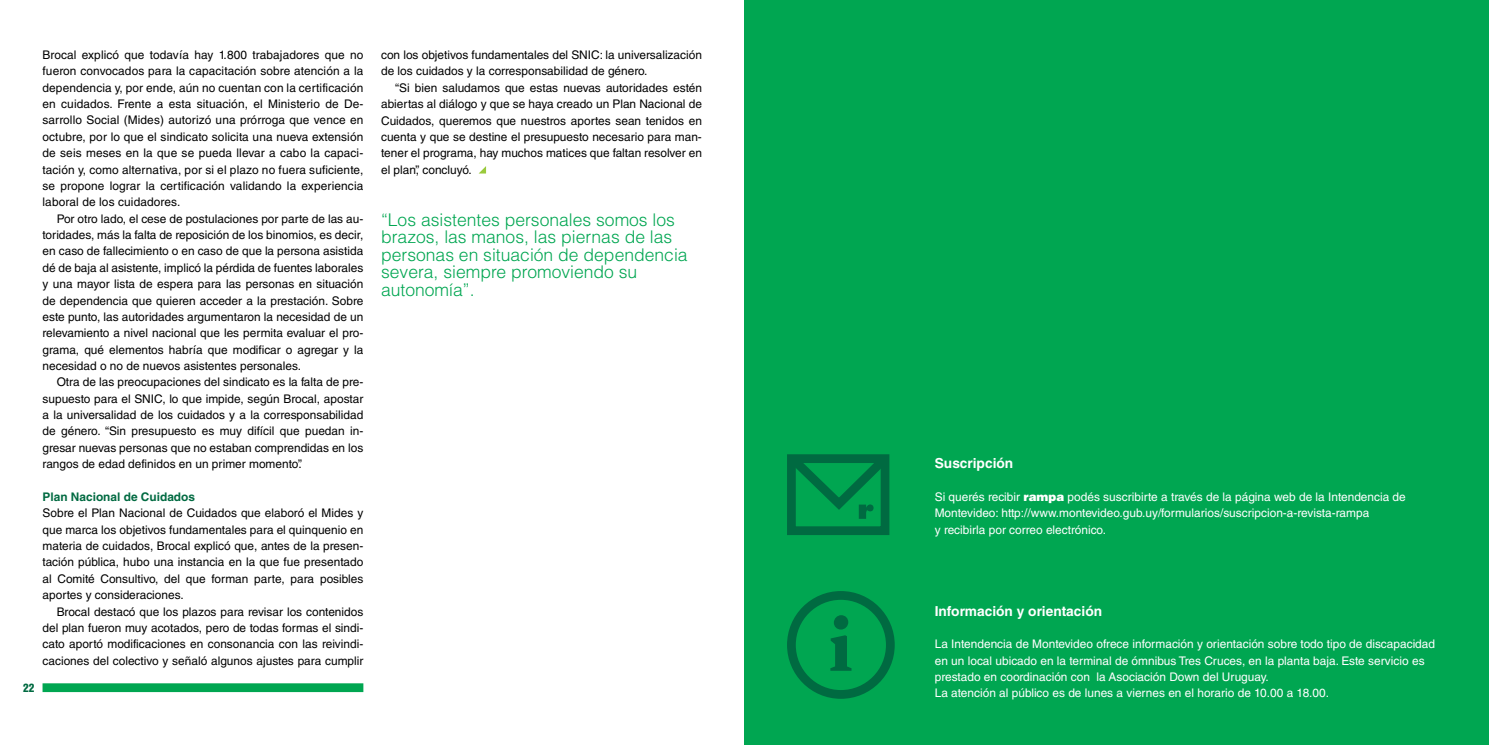
<style>
.page{position:relative;width:1489px;height:745px;background:#fff}
.page>*{position:absolute;margin:0;border:0;box-sizing:border-box;transform-origin:0 0}
.t1{font:300 17.5px/17.5px "Helvetica LT Std";color:#00a651}
.t2{font:700 13.75px "Helvetica LT Std";color:#fff}
.t3{font:11.88px/16.4px "Helvetica LT Std";color:#000;text-align:justify}
.t4{font:11.88px/16.4px "Helvetica LT Std";color:#fff}
.t5{font:700 11.88px "Helvetica LT Std";color:#006a41}
.t6{font:900 condensed 11.25px "Helvetica LT Std";color:#006a41}
.s1{font-weight:900}
</style>
<div class="page">
<div style="left:43px;top:682px;width:320px;height:9px;background:#00a651"></div>
<div style="left:744px;top:0;width:744px;height:744px;background:#00a651"></div>
<div style="left:787px;top:590px;width:107px;height:108px;border:9px solid #006a41;border-radius:50%"></div>
<svg style="left:830px;top:615px;width:21px;height:55px"></svg>
<div style="left:787px;top:454px;width:102px;height:80px;border:9px solid #006a41"></div>
<svg style="left:787px;top:454px;width:103px;height:64px"></svg>
<svg style="left:479px;top:166px;width:7px;height:7px"></svg>
<p class="t6" style="left:23px;top:679px;width:13px">22</p>
<p class="t3" style="left:43px;top:46px;width:322px">Brocal explicó que todavía hay 1.800 trabajadores que no fueron convocados para la capacitación sobre atención a la dependencia y, por ende, aún no cuentan con la certificación en cuidados. Frente a esta situación, el Ministerio de De&shy;sarrollo Social (Mides) autorizó una prórroga que vence en octubre, por lo que el sindicato solicita una nueva extensión de seis meses en la que se pueda llevar a cabo la capaci&shy;tación y, como alternativa, por si el plazo no fuera suficiente, se propone lograr la certificación validando la experiencia laboral de los cuidadores.</p>
<p class="t3" style="left:43px;top:210px;width:322px;text-indent:14px">Por otro lado, el cese de postulaciones por parte de las au&shy;toridades, más la falta de reposición de los binomios, es decir, en caso de fallecimiento o en caso de que la persona asistida dé de baja al asistente, implicó la pérdida de fuentes laborales y una mayor lista de espera para las personas en situación de dependencia que quieren acceder a la prestación. Sobre este punto, las autoridades argumentaron la necesidad de un relevamiento a nivel nacional que les permita evaluar el pro&shy;grama, qué elementos habría que modificar o agregar y la necesidad o no de nuevos asistentes personales.</p>
<p class="t3" style="left:43px;top:374px;width:322px;text-indent:14px">Otra de las preocupaciones del sindicato es la falta de pre&shy;supuesto para el SNIC, lo que impide, según Brocal, apostar a la universalidad de los cuidados y a la corresponsabilidad de género. “Sin presupuesto es muy difícil que puedan in&shy;gresar nuevas personas que no estaban comprendidas en los rangos de edad definidos en un primer momento”.</p>
<p class="t5" style="left:43px;top:489px;width:154px">Plan Nacional de Cuidados</p>
<p class="t3" style="left:43px;top:504px;width:322px">Sobre el Plan Nacional de Cuidados que elaboró el Mides y que marca los objetivos fundamentales para el quinquenio en materia de cuidados, Brocal explicó que, antes de la presen&shy;tación pública, hubo una instancia en la que fue presentado al Comité Consultivo, del que forman parte, para posibles aportes y consideraciones.</p>
<p class="t3" style="left:43px;top:602px;width:322px;text-indent:14px">Brocal destacó que los plazos para revisar los contenidos del plan fueron muy acotados, pero de todas formas el sindi&shy;cato aportó modificaciones en consonancia con las reivindi&shy;caciones del colectivo y señaló algunos ajustes para cumplir</p>
<p class="t3" style="left:381px;top:47px;width:322px">con los objetivos fundamentales del SNIC: la universalización de los cuidados y la corresponsabilidad de género.</p>
<p class="t3" style="left:381px;top:79px;width:322px;text-indent:14px">“Si bien saludamos que estas nuevas autoridades estén abiertas al diálogo y que se haya creado un Plan Nacional de Cuidados, queremos que nuestros aportes sean tenidos en cuenta y que se destine el presupuesto necesario para man&shy;tener el programa, hay muchos matices que faltan resolver en el plan”, concluyó.</p>
<h1 class="t1" style="left:381px;top:210px;width:308px">“Los asistentes personales somos los brazos, las manos, las piernas de las personas en situación de dependencia severa, siempre promoviendo su autonomía”.</h1>
<p class="t2" style="left:934px;top:454px;width:80px">Suscripción</p>
<p class="t4" style="left:934px;top:488px;width:472px">Si querés recibir <span class="s1">rampa</span> podés suscribirte a través de la página web de la Intendencia de<br>Montevideo: http://www.montevideo.gub.uy/formularios/suscripcion-a-revista-rampa<br>y recibirla por correo electrónico.</p>
<p class="t2" style="left:934px;top:602px;width:169px">Información y orientación</p>
<p class="t4" style="left:934px;top:635px;width:502px">La Intendencia de Montevideo ofrece información y orientación sobre todo tipo de discapacidad en un local ubicado en la terminal de ómnibus Tres Cruces, en la planta baja. Este servicio es prestado en coordinación con la Asociación Down del Uruguay.<br>La atención al público es de lunes a viernes en el horario de 10.00 a 18.00.</p>
</div>
